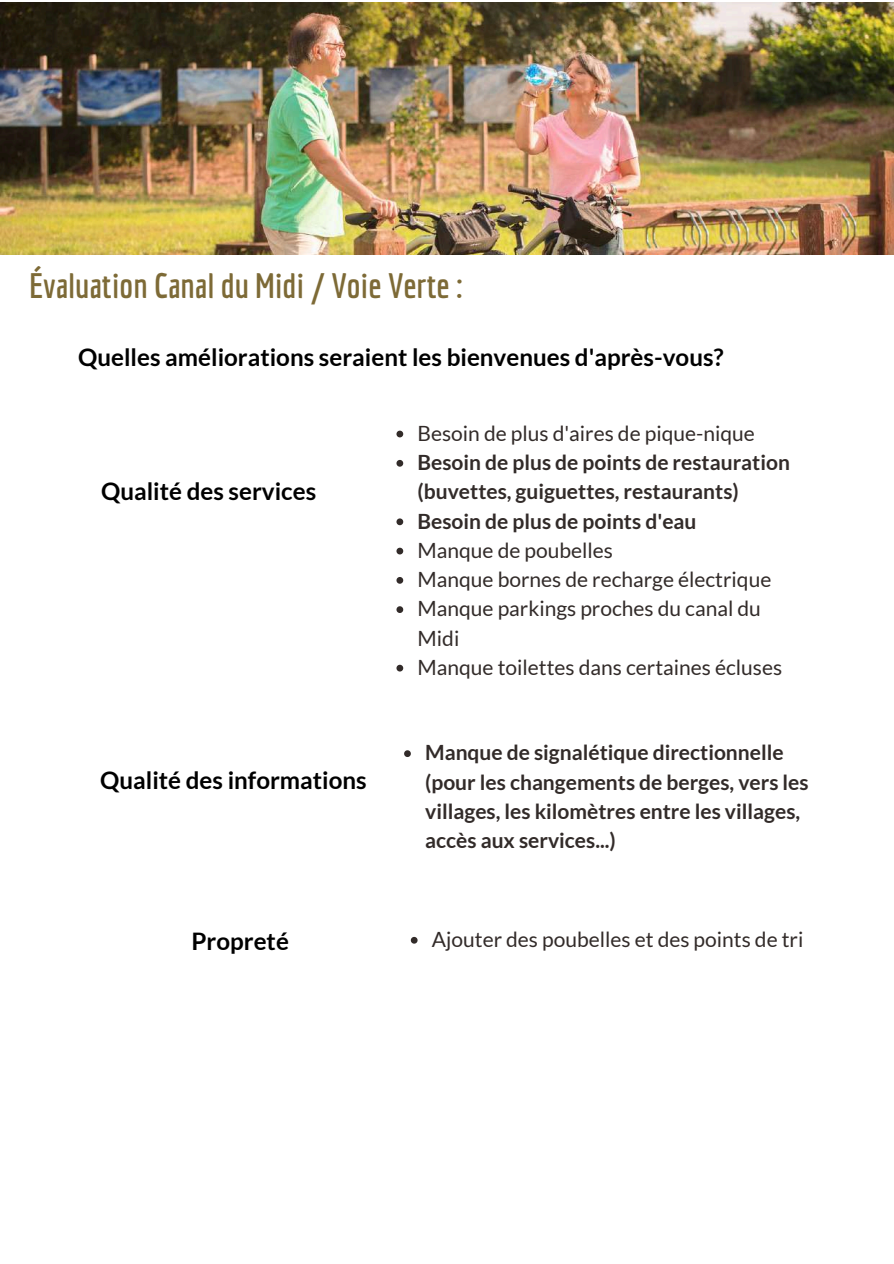
<style>
.page{position:relative;width:894px;height:1264px;background:#fff}
.page>*{position:absolute;margin:0;border:0;box-sizing:border-box;transform-origin:0 0}
.t1{font:700 34.5px "Economica";color:#7d6a36}
.t2{font:700 24.15px "Lato";color:#000}
.t3{font:700 21px/29.2px "Lato";color:#322b29}
.t4{font:21px/29.2px "Lato";color:#322b29}
</style>
<div class="page">
<svg style="left:396px;top:430px;width:7px;height:7px"></svg>
<svg style="left:396px;top:460px;width:7px;height:6px"></svg>
<svg style="left:396px;top:518px;width:7px;height:7px"></svg>
<svg style="left:396px;top:547px;width:7px;height:7px"></svg>
<svg style="left:396px;top:577px;width:7px;height:6px"></svg>
<svg style="left:396px;top:606px;width:7px;height:7px"></svg>
<svg style="left:396px;top:664px;width:7px;height:7px"></svg>
<svg style="left:404px;top:750px;width:7px;height:7px"></svg>
<svg style="left:410px;top:936px;width:7px;height:7px"></svg>
<img style="left:0;top:2px;width:893px;height:252px">
<h1 class="t1" style="left:29px;top:265px;width:435px">Évaluation Canal du Midi / Voie Verte :</h1>
<p class="t2" style="left:78px;top:342px;width:647px">Quelles améliorations seraient les bienvenues d'après-vous?</p>
<p class="t2" style="left:101px;top:476px;width:217px">Qualité des services</p>
<p class="t2" style="left:100px;top:765px;width:268px">Qualité des informations</p>
<p class="t4" style="left:417px;top:418px;width:339px">Besoin de plus d'aires de pique-nique</p>
<p class="t3" style="left:417px;top:447px;width:374px">Besoin de plus de points de restauration (buvettes, guiguettes, restaurants)<br>Besoin de plus de points d'eau</p>
<p class="t4" style="left:417px;top:535px;width:366px">Manque de poubelles<br>Manque bornes de recharge électrique<br>Manque parkings proches du canal du<br>Midi<br>Manque toilettes dans certaines écluses</p>
<p class="t3" style="left:425px;top:737px;width:385px">Manque de signalétique directionnelle (pour les changements de berges, vers les villages, les kilomètres entre les villages, accès aux services...)</p>
<p class="t2" style="left:191px;top:926px;width:99px">Propreté</p>
<p class="t4" style="left:432px;top:924px;width:373px">Ajouter des poubelles et des points de tri</p>
</div>
